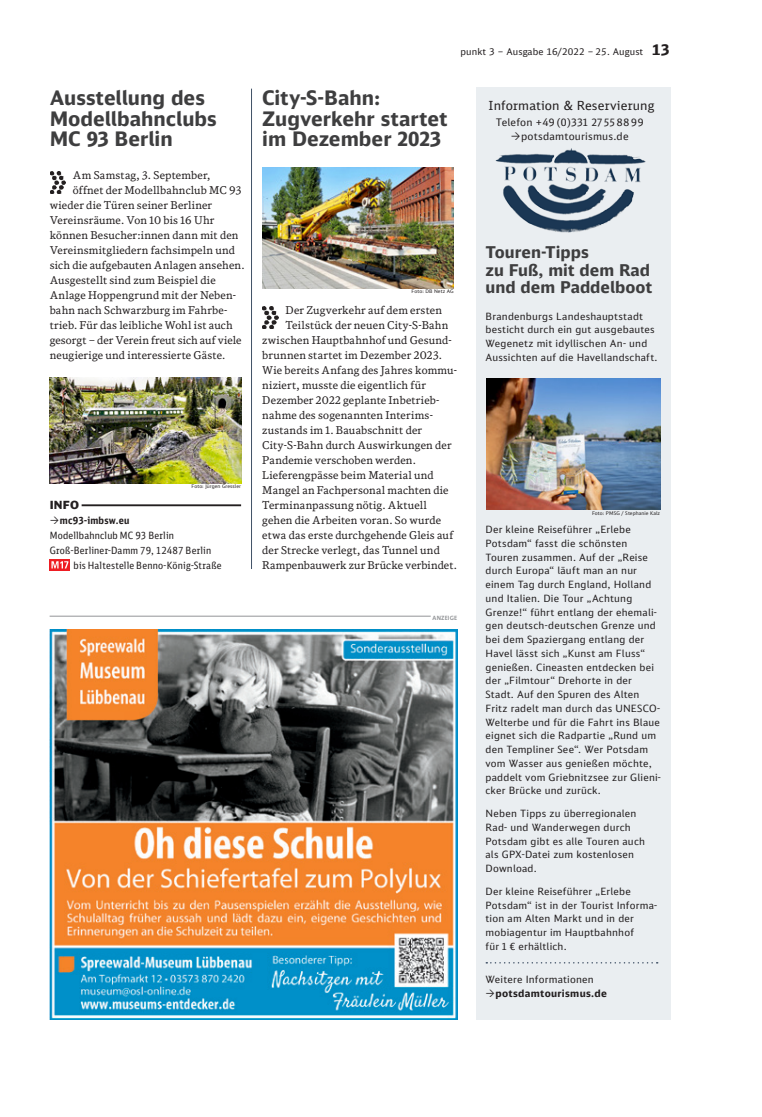
<style>
.page{position:relative;width:762px;height:1117px;background:#fff}
.page>*{position:absolute;margin:0;border:0;box-sizing:border-box;transform-origin:0 0}
.t1{font:700 20px/20.6px "DB Sans Alternate";color:#3e3e3f}
.t2{font:700 16.25px/17.5px "DB Sans Alternate";color:#3e3e3f}
.t3{font:12.5px "DB Sans";letter-spacing:.01em;color:#231f20}
.t4{font:900 11.25px "DB Sans Alternate";color:#231f20}
.t5{font:10.75px "DB News";letter-spacing:.015em;color:#231f20}
.t6{font:10.38px/13.1px "DB Sans Alternate";letter-spacing:.02em;color:#231f20}
.t7{font:10px/13.8px "DB Sans Alternate";letter-spacing:.02em;color:#231f20}
.t8{font:10px "DB Sans Cond";letter-spacing:.02em;color:#231f20}
.t9{font:700 10px "DB Sans Cond";letter-spacing:.025em;color:#231f20}
.t10{font:9.38px "DB Sans";letter-spacing:.01em;color:#231f20}
.t11{font:700 6.25px "The Sans B W7";letter-spacing:.025em;color:#939598}
.t12{font:5px "DB Sans Alternate";letter-spacing:.01em;color:#231f20}
.s1{font-weight:700;font-size:15px}
.s2{font-weight:700}
</style>
<div class="page">
<img style="left:49px;top:629px;width:408px;height:390px">
<hr style="left:50px;top:615px;width:381px;height:1px;background:#939598">
<hr style="left:82px;top:504px;width:159px;height:2px;background:#231f20">
<svg style="left:50px;top:559px;width:20px;height:11px"></svg>
<svg style="left:51px;top:561px;width:17px;height:7px"></svg>
<img style="left:262px;top:167px;width:192px;height:121px">
<img style="left:263px;top:306px;width:15px;height:22px">
<img style="left:50px;top:171px;width:16px;height:22px">
<img style="left:50px;top:377px;width:191px;height:106px">
<hr style="left:251px;top:89px;width:1px;height:480px;background:#405166">
<div style="left:476px;top:87px;width:195px;height:932px;background:#eaeef1"></div>
<img style="left:495px;top:148px;width:151px;height:85px">
<svg style="left:486px;top:962px;width:172px;height:1px"></svg>
<img style="left:486px;top:378px;width:174px;height:131px">
<p class="t1" style="left:50px;top:87px;width:169px">Ausstellung des<br>Modellbahnclubs<br>MC 93 Berlin</p>
<p class="t5" style="left:73px;top:168px;width:139px">Am Samstag, 3. September,</p>
<p class="t5" style="left:73px;top:183px;width:170px">öffnet der Modellbahnclub MC 93</p>
<p class="t5" style="left:50px;top:198px;width:164px">wieder die Türen seiner Berliner</p>
<p class="t5" style="left:50px;top:213px;width:166px">Vereinsräume. Von 10 bis 16 Uhr</p>
<p class="t5" style="left:50px;top:228px;width:190px">können Besucher:innen dann mit den</p>
<p class="t5" style="left:50px;top:243px;width:187px">Vereinsmitgliedern fachsimpeln und</p>
<p class="t5" style="left:50px;top:258px;width:196px">sich die aufgebauten Anlagen ansehen.</p>
<p class="t5" style="left:50px;top:273px;width:167px">Ausgestellt sind zum Beispiel die</p>
<p class="t5" style="left:50px;top:288px;width:188px">Anlage Hoppengrund mit der Neben-</p>
<p class="t5" style="left:50px;top:303px;width:179px">bahn nach Schwarzburg im Fahrbe-</p>
<p class="t5" style="left:50px;top:318px;width:184px">trieb. Für das leibliche Wohl ist auch</p>
<p class="t5" style="left:50px;top:333px;width:193px">gesorgt – der Verein freut sich auf viele</p>
<p class="t5" style="left:50px;top:348px;width:177px">neugierige und interessierte Gäste.</p>
<p class="t12" style="left:192px;top:483px;width:51px">Foto: Jürgen Gressler</p>
<p class="t4" style="left:50px;top:497px;width:31px">info</p>
<p class="t9" style="left:60px;top:514px;width:71px">mc93-imbsw.eu</p>
<p class="t8" style="left:50px;top:529px;width:126px">Modellbahnclub MC 93 Berlin</p>
<p class="t8" style="left:50px;top:544px;width:163px">Groß-Berliner-Damm 79, 12487 Berlin</p>
<p class="t8" style="left:74px;top:559px;width:150px">bis Haltestelle Benno-König-Straße</p>
<p class="t1" style="left:262px;top:87px;width:187px">City-S-Bahn:<br>Zugverkehr startet im Dezember 2023</p>
<p class="t10" style="left:460px;top:46px;width:211px">punkt 3 – Ausgabe 16/2022 – 25. August <span class="s1">13</span></p>
<p class="t3" style="left:489px;top:97px;width:167px">Information &amp; Reservierung</p>
<p class="t6" style="left:521px;top:116px;width:124px;text-indent:-25px">Telefon +49 (0)331 27 55 88 99 potsdamtourismus.de</p>
<p class="t12" style="left:411px;top:288px;width:44px">Foto: DB Netz AG</p>
<p class="t5" style="left:285px;top:303px;width:158px">Der Zugverkehr auf dem ersten</p>
<p class="t5" style="left:285px;top:318px;width:164px">Teilstück der neuen City-S-Bahn</p>
<p class="t5" style="left:262px;top:333px;width:191px">zwischen Hauptbahnhof und Gesund-</p>
<p class="t5" style="left:262px;top:348px;width:181px">brunnen startet im Dezember 2023.</p>
<p class="t5" style="left:262px;top:363px;width:196px">Wie bereits Anfang des Jahres kommu-</p>
<p class="t5" style="left:262px;top:378px;width:165px">niziert, musste die eigentlich für</p>
<p class="t5" style="left:262px;top:393px;width:179px">Dezember 2022 geplante Inbetrieb-</p>
<p class="t5" style="left:262px;top:408px;width:171px">nahme des sogenannten Interims-</p>
<p class="t5" style="left:262px;top:423px;width:161px">zustands im 1. Bauabschnitt der</p>
<p class="t5" style="left:262px;top:438px;width:191px">City-S-Bahn durch Auswirkungen der</p>
<p class="t5" style="left:262px;top:453px;width:155px">Pandemie verschoben werden.</p>
<p class="t5" style="left:262px;top:468px;width:173px">Lieferengpässe beim Material und</p>
<p class="t5" style="left:262px;top:483px;width:188px">Mangel an Fachpersonal machten die</p>
<p class="t5" style="left:262px;top:498px;width:166px">Terminanpassung nötig. Aktuell</p>
<p class="t5" style="left:262px;top:513px;width:180px">gehen die Arbeiten voran. So wurde</p>
<p class="t5" style="left:262px;top:528px;width:192px">etwa das erste durchgehende Gleis auf</p>
<p class="t5" style="left:262px;top:543px;width:179px">der Strecke verlegt, das Tunnel und</p>
<p class="t5" style="left:262px;top:558px;width:196px">Rampenbauwerk zur Brücke verbindet.</p>
<p class="t11" style="left:433px;top:613px;width:26px">ANZEIGE</p>
<p class="t2" style="left:485px;top:243px;width:168px">Touren-Tipps<br>zu Fuß, mit dem Rad und dem Paddelboot</p>
<p class="t7" style="left:485px;top:309px;width:173px">Brandenburgs Landeshauptstadt besticht durch ein gut ausgebautes Wegenetz mit idyllischen An- und Aussichten auf die Havellandschaft.</p>
<p class="t12" style="left:592px;top:509px;width:69px">Foto: PMSG / Stephanie Kalz</p>
<p class="t7" style="left:485px;top:522px;width:177px">Der kleine Reiseführer „Erlebe<br>Potsdam“ fasst die schönsten<br>Touren zusammen. Auf der „Reise durch Europa“ läuft man an nur einem Tag durch England, Holland und Italien. Die Tour „Achtung<br>Grenze!“ führt entlang der ehemali&shy;gen deutsch-deutschen Grenze und bei dem Spaziergang entlang der<br>Havel lässt sich „Kunst am Fluss“ genießen. Cineasten entdecken bei der „Filmtour“ Drehorte in der<br>Stadt. Auf den Spuren des Alten<br>Fritz radelt man durch das UNESCO-<br>Welterbe und für die Fahrt ins Blaue eignet sich die Radpartie „Rund um den Templiner See“. Wer Potsdam vom Wasser aus genießen möchte, paddelt vom Griebnitzsee zur Glieni&shy;cker Brücke und zurück.</p>
<p class="t7" style="left:485px;top:806px;width:161px">Neben Tipps zu überregionalen<br>Rad- und Wanderwegen durch<br>Potsdam gibt es alle Touren auch als GPX-Datei zum kostenlosen<br>Download.</p>
<p class="t7" style="left:485px;top:883px;width:173px">Der kleine Reiseführer „Erlebe<br>Potsdam“ ist in der Tourist Informa&shy;tion am Alten Markt und in der mobiagentur im Hauptbahnhof<br>für 1 € erhältlich.</p>
<p class="t7" style="left:495px;top:972px;width:113px;text-indent:-10px">Weitere Informationen <span class="s2">potsdamtourismus.de</span></p>
</div>
